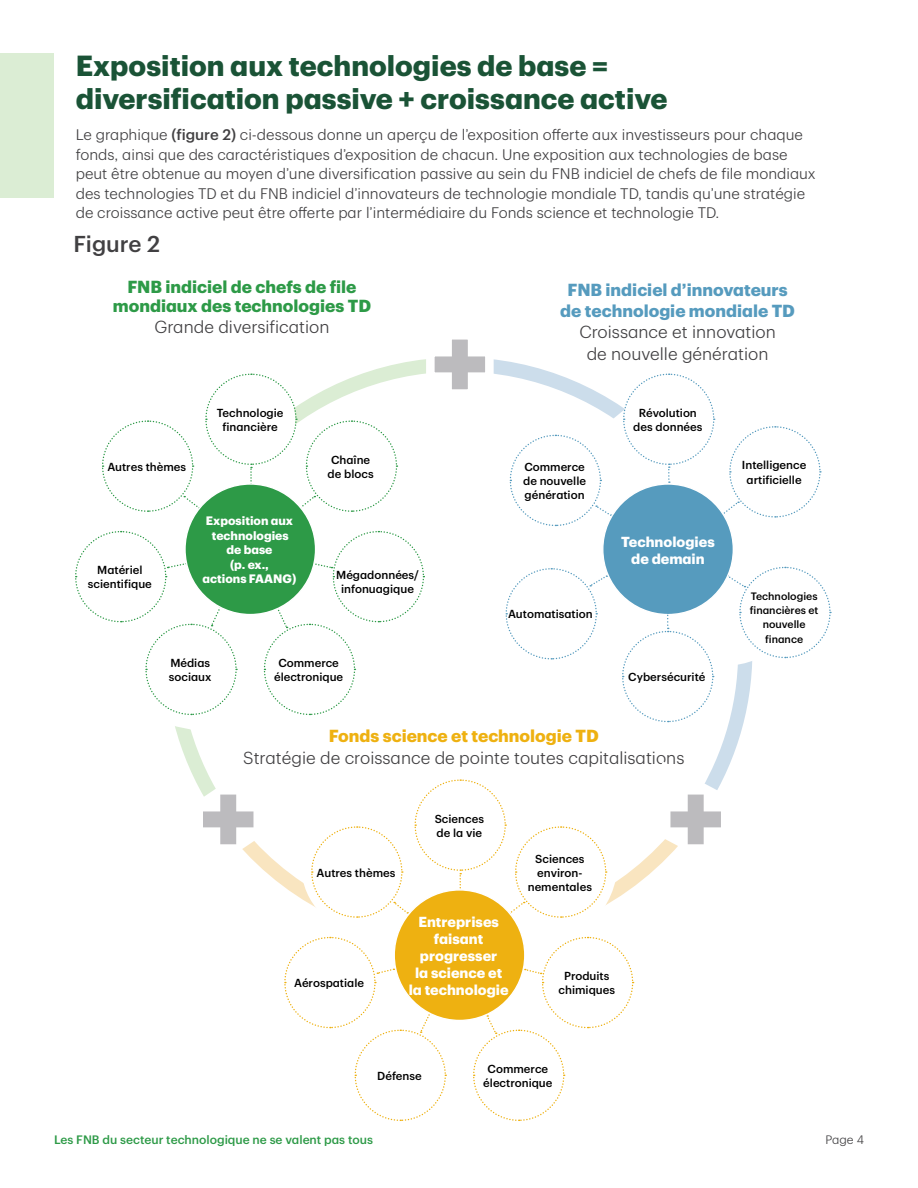
<style>
.page{position:relative;width:918px;height:1188px;background:#fff}
.page>*{position:absolute;margin:0;border:0;box-sizing:border-box;transform-origin:0 0}
.Headline_Style_4_MA{font:700 28.5px/33px "TD Graphik";color:#1a5336}
.Body_Style_1A_Body_C{font:500 22.5px "TD Graphik";color:#414042}
.t1{font:300 17.1px/21.3px "TD Graphik";color:#414042;text-align:center}
.t2{font:700 17.1px/21.3px "TD Graphik";color:#569bbe;text-align:center}
.t3{font:700 17.1px/18.5px "TD Graphik";color:#2d9a47;text-align:center}
.Body_Style_1A_Body_C-2{font:300 15px/19.5px "TD Graphik";color:#414042}
.t4{font:700 14.25px/17.1px "TD Graphik";color:#fff;text-align:center}
.t5{font:700 12px/14.4px "TD Graphik";color:#fff;text-align:center}
.t6{font:500 12px "TD Graphik";color:#2d9a47}
.t7{font:300 12px "TD Graphik";color:#414042}
.t8{font:500 11.4px/14.2px "TD Graphik";color:#000;text-align:center}
.t9{font:500 10.5px/14.2px "TD Graphik";color:#000;text-align:center}
.s1{font-weight:500}
.s2{font-weight:300;color:#414042}
.s3{font-weight:700;color:#eeb111}
</style>
<div class="page">
<div style="left:0;top:53px;width:54px;height:145px;background:#dbedd4"></div>
<svg style="left:175px;top:359px;width:247px;height:405px"></svg>
<svg style="left:267px;top:868px;width:389px;height:36px"></svg>
<svg style="left:498px;top:360px;width:254px;height:401px"></svg>
<div style="left:69px;top:446px;width:287px;height:285px;background:#fff;border-radius:50%"></div>
<div style="left:565px;top:382px;width:288px;height:286px;background:#fff;border-radius:50%"></div>
<svg style="left:263px;top:530px;width:162px;height:186px"></svg>
<svg style="left:75px;top:530px;width:162px;height:186px"></svg>
<svg style="left:102px;top:373px;width:296px;height:145px"></svg>
<div style="left:185px;top:484px;width:131px;height:131px;background:#2d9a47;border-radius:50%"></div>
<div style="left:446px;top:776px;width:172px;height:171px;background:#fff;border-radius:50%"></div>
<div style="left:301px;top:798px;width:136px;height:136px;background:#fff;border-radius:50%"></div>
<svg style="left:622px;top:373px;width:93px;height:110px"></svg>
<svg style="left:723px;top:426px;width:98px;height:92px"></svg>
<svg style="left:728px;top:566px;width:103px;height:93px"></svg>
<svg style="left:505px;top:567px;width:102px;height:93px"></svg>
<svg style="left:509px;top:434px;width:103px;height:93px"></svg>
<div style="left:603px;top:484px;width:130px;height:131px;background:#569bbe;border-radius:50%"></div>
<svg style="left:414px;top:779px;width:193px;height:139px"></svg>
<svg style="left:473px;top:936px;width:161px;height:185px"></svg>
<svg style="left:284px;top:936px;width:163px;height:185px"></svg>
<svg style="left:310px;top:826px;width:98px;height:92px"></svg>
<div style="left:394px;top:890px;width:131px;height:130px;background:#eeb111;border-radius:50%"></div>
<svg style="left:422px;top:339px;width:76px;height:51px"></svg>
<svg style="left:188px;top:764px;width:100px;height:109px"></svg>
<svg style="left:635px;top:761px;width:96px;height:107px"></svg>
<svg style="left:621px;top:612px;width:93px;height:111px"></svg>
<p class="Headline_Style_4_MA" style="left:76px;top:47px;width:593px">Exposition aux technologies de base = diversification passive + croissance active</p>
<p class="Body_Style_1A_Body_C-2" style="left:76px;top:124px;width:742px">Le graphique <span class="s1">(figure 2)</span> ci-dessous donne un aperçu de l’exposition offerte aux investisseurs pour chaque fonds, ainsi que des caractéristiques d’exposition de chacun. Une exposition aux technologies de base peut être obtenue au moyen d’une diversification passive au sein du FNB indiciel de chefs de file mondiaux des technologies TD et du FNB indiciel d’innovateurs de technologie mondiale TD, tandis qu’une stratégie de croissance active peut être offerte par l’intermédiaire du Fonds science et technologie TD.</p>
<p class="Body_Style_1A_Body_C" style="left:74px;top:227px;width:88px">Figure 2</p>
<p class="t3" style="left:113px;top:277px;width:260px">FNB indiciel de chefs de file mondiaux des technologies TD</p>
<p class="t1" style="left:154px;top:315px;width:177px">Grande diversification</p>
<p class="t8" style="left:107px;top:459px;width:80px">Autres thèmes</p>
<p class="t8" style="left:217px;top:405px;width:68px">Technologie financière</p>
<p class="t8" style="left:88px;top:562px;width:65px">Matériel scientifique</p>
<p class="t5" style="left:203px;top:513px;width:95px">Exposition aux technologies de base<br>(p. ex.,<br>actions FAANG)</p>
<p class="t8" style="left:328px;top:452px;width:48px">Chaîne de blocs</p>
<p class="t8" style="left:336px;top:567px;width:84px">Mégadonnées/ infonuagique</p>
<p class="t8" style="left:169px;top:655px;width:44px;text-align:left">Médias sociaux</p>
<p class="t8" style="left:274px;top:655px;width:71px">Commerce électronique</p>
<p class="t2" style="left:560px;top:277px;width:236px">FNB indiciel d’innovateurs de technologie mondiale TD<br><span class="s2">Croissance et innovation<br>de nouvelle génération</span></p>
<p class="t8" style="left:523px;top:459px;width:64px;text-align:justify">Commerce de nouvelle génération</p>
<p class="t8" style="left:508px;top:606px;width:86px">Automatisation</p>
<p class="t8" style="left:633px;top:405px;width:71px">Révolution des données</p>
<p class="t4" style="left:621px;top:532px;width:95px">Technologies de demain</p>
<p class="t8" style="left:628px;top:669px;width:79px">Cybersécurité</p>
<p class="t8" style="left:742px;top:457px;width:66px">Intelligence artificielle</p>
<p class="t9" style="left:750px;top:588px;width:70px">Technologies financières et nouvelle finance</p>
<p class="t1" style="left:243px;top:724px;width:443px"><span class="s3">Fonds science et technologie TD<br></span>Stratégie de croissance de pointe toutes capitalisations</p>
<p class="t8" style="left:317px;top:865px;width:80px">Autres thèmes</p>
<p class="t8" style="left:435px;top:811px;width:51px;text-align:left">Sciences de la vie</p>
<p class="t8" style="left:294px;top:975px;width:71px">Aérospatiale</p>
<p class="t4" style="left:409px;top:912px;width:101px">Entreprises faisant progresser<br>la science et la technologie</p>
<p class="t8" style="left:528px;top:850px;width:66px">Sciences environ&shy;nementales</p>
<p class="t8" style="left:559px;top:968px;width:58px">Produits chimiques</p>
<p class="t8" style="left:377px;top:1068px;width:46px">Défense</p>
<p class="t8" style="left:483px;top:1061px;width:71px">Commerce électronique</p>
<p class="t6" style="left:54px;top:1130px;width:321px">Les FNB du secteur technologique ne se valent pas tous</p>
<p class="t7" style="left:825px;top:1131px;width:40px">Page 4</p>
</div>
